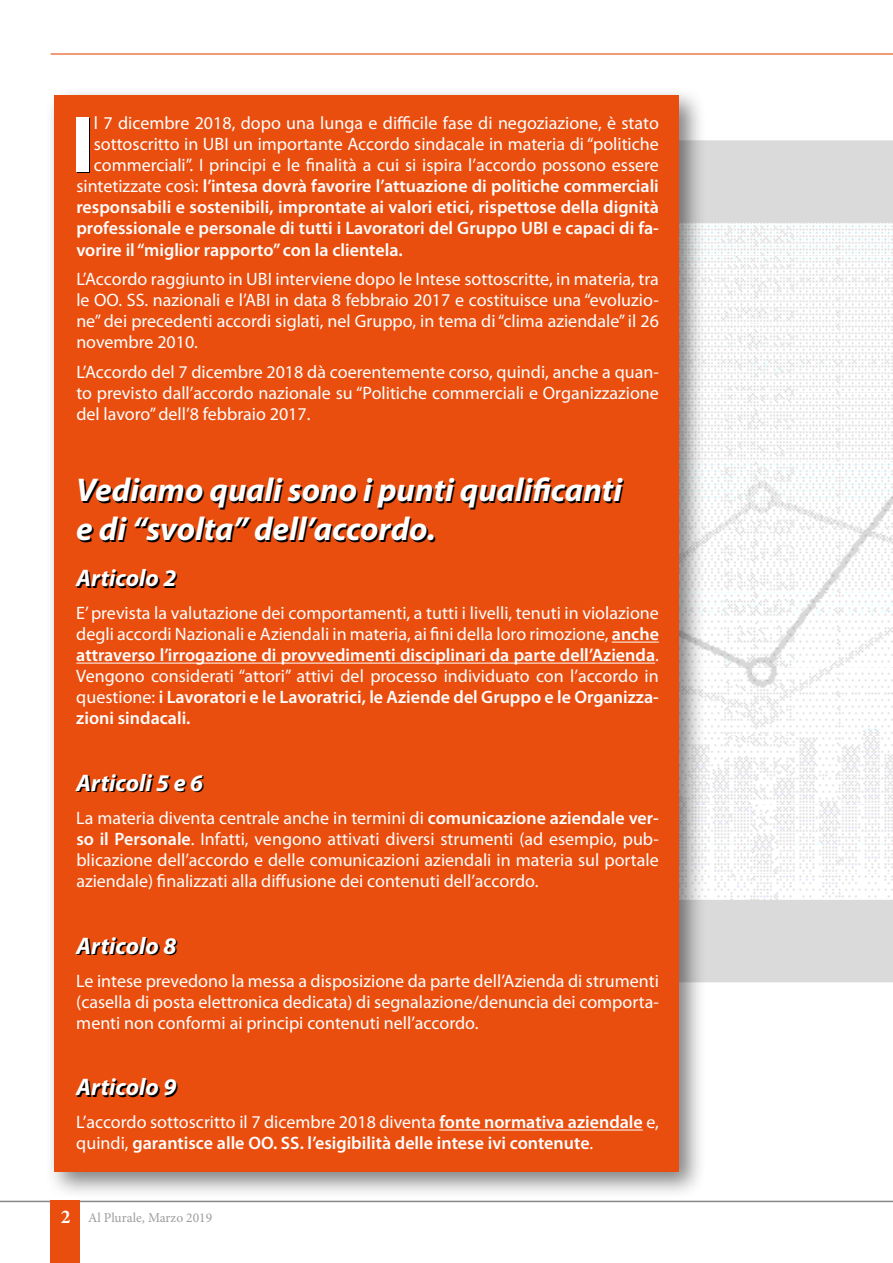
<style>
.page{position:relative;width:893px;height:1263px;background:#fff}
.page>*{position:absolute;margin:0;border:0;box-sizing:border-box;transform-origin:0 0}
.t1{font:700 80.25px "Myriad Pro";color:#fff}
.t2{font:italic 700 33px/39px "Myriad Pro";color:#fff}
.t3{font:italic 700 24px "Myriad Pro";color:#fff}
.t4{font:18px/21px "Myriad Pro";color:#fff;text-align:justify}
.t5{font:600 18px/21px "Myriad Pro";color:#fff}
.t6{font:13.5px "Minion Pro";color:#9d9d9c}
.s1{font-weight:400}
.s2{font-weight:600}
.s3{font-weight:700;font-size:19.5px;color:#fff}
</style>
<div class="page">
<svg style="left:706px;top:140px;width:187px;height:842px"></svg>
<div style="left:45px;top:86px;width:661px;height:1114px;background:#000;opacity:.5"></div>
<div style="left:54px;top:95px;width:625px;height:1077px;background:#e94e0f"></div>
<hr style="left:51px;top:53px;width:842px;height:2px;background:#e94e0f">
<hr style="left:0;top:1201px;width:893px;height:1px;background:#878787">
<div style="left:51px;top:1201px;width:29px;height:62px;background:#e94e0f"></div>
<hr style="left:612px;top:642px;width:47px;height:1px;background:#fff">
<hr style="left:76px;top:663px;width:579px;height:1px;background:#fff">
<hr style="left:439px;top:1129px;width:204px;height:1px;background:#fff">
<h1 class="t1" style="left:71px;top:92px;width:24px">I</h1>
<p class="t4" style="left:94px;top:113px;width:567px">l 7 dicembre 2018, dopo una lunga e difficile fase di negoziazione, è stato</p>
<p class="t4" style="left:94px;top:134px;width:567px">sottoscritto in UBI un importante Accordo sindacale in materia di “politiche</p>
<p class="t4" style="left:94px;top:155px;width:567px">commerciali”. I principi e le finalità a cui si ispira l’accordo possono essere</p>
<p class="t5" style="left:76px;top:175px;width:584px"><span class="s1">sintetizzate così:</span> l’intesa dovrà favorire l’attuazione di politiche commerciali</p>
<p class="t5" style="left:76px;top:196px;width:584px">responsabili e sostenibili, improntate ai valori etici, rispettose della dignità</p>
<p class="t5" style="left:76px;top:217px;width:584px">professionale e personale di tutti i Lavoratori del Gruppo UBI e capaci di fa-</p>
<p class="t5" style="left:76px;top:238px;width:328px">vorire il “miglior rapporto” con la clientela.</p>
<p class="t4" style="left:76px;top:268px;width:584px">L’Accordo raggiunto in UBI interviene dopo le Intese sottoscritte, in materia, tra le OO. SS. nazionali e l’ABI in data 8 febbraio 2017 e costituisce una “evoluzio&shy;ne” dei precedenti accordi siglati, nel Gruppo, in tema di “clima aziendale” il 26 novembre 2010.</p>
<p class="t4" style="left:76px;top:361px;width:584px">L’Accordo del 7 dicembre 2018 dà coerentemente corso, quindi, anche a quan&shy;to previsto dall’accordo nazionale su “Politiche commerciali e Organizzazione del lavoro” dell’8 febbraio 2017.</p>
<h2 class="t2" style="left:76px;top:469px;width:547px">Vediamo quali sono i punti qualificanti e di “svolta” dell’accordo.</h2>
<h3 class="t3" style="left:76px;top:562px;width:102px">Articolo 2</h3>
<p class="t4" style="left:76px;top:602px;width:584px">E’ prevista la valutazione dei comportamenti, a tutti i livelli, tenuti in violazione degli accordi Nazionali e Aziendali in materia, ai fini della loro rimozione, <span class="s2">anche attraverso l’irrogazione di provvedimenti disciplinari da parte dell’Azienda</span>.<br>Vengono considerati “attori” attivi del processo individuato con l’accordo in questione: <span class="s2">i Lavoratori e le Lavoratrici, le Aziende del Gruppo e le Organizza&shy;zioni sindacali.</span></p>
<h3 class="t3" style="left:76px;top:767px;width:128px">Articoli 5 e 6</h3>
<p class="t4" style="left:76px;top:807px;width:584px">La materia diventa centrale anche in termini di <span class="s2">comunicazione aziendale ver&shy;so il Personale</span>. Infatti, vengono attivati diversi strumenti (ad esempio, pub&shy;blicazione dell’accordo e delle comunicazioni aziendali in materia sul portale aziendale) finalizzati alla diffusione dei contenuti dell’accordo.</p>
<h3 class="t3" style="left:76px;top:930px;width:102px">Articolo 8</h3>
<p class="t4" style="left:76px;top:970px;width:584px">Le intese prevedono la messa a disposizione da parte dell’Azienda di strumenti (casella di posta elettronica dedicata) di segnalazione/denuncia dei comporta&shy;menti non conformi ai principi contenuti nell’accordo.</p>
<h3 class="t3" style="left:76px;top:1071px;width:102px">Articolo 9</h3>
<p class="t5" style="left:76px;top:1111px;width:584px"><span class="s1">L’accordo sottoscritto il 7 dicembre 2018 diventa</span> fonte normativa aziendale <span class="s1">e, quindi,</span> garantisce alle OO. SS. l’esigibilità delle intese ivi contenute<span class="s1">.</span></p>
<p class="t6" style="left:61px;top:1208px;width:153px"><span class="s3">2</span> Al Plurale, Marzo 2019</p>
</div>
